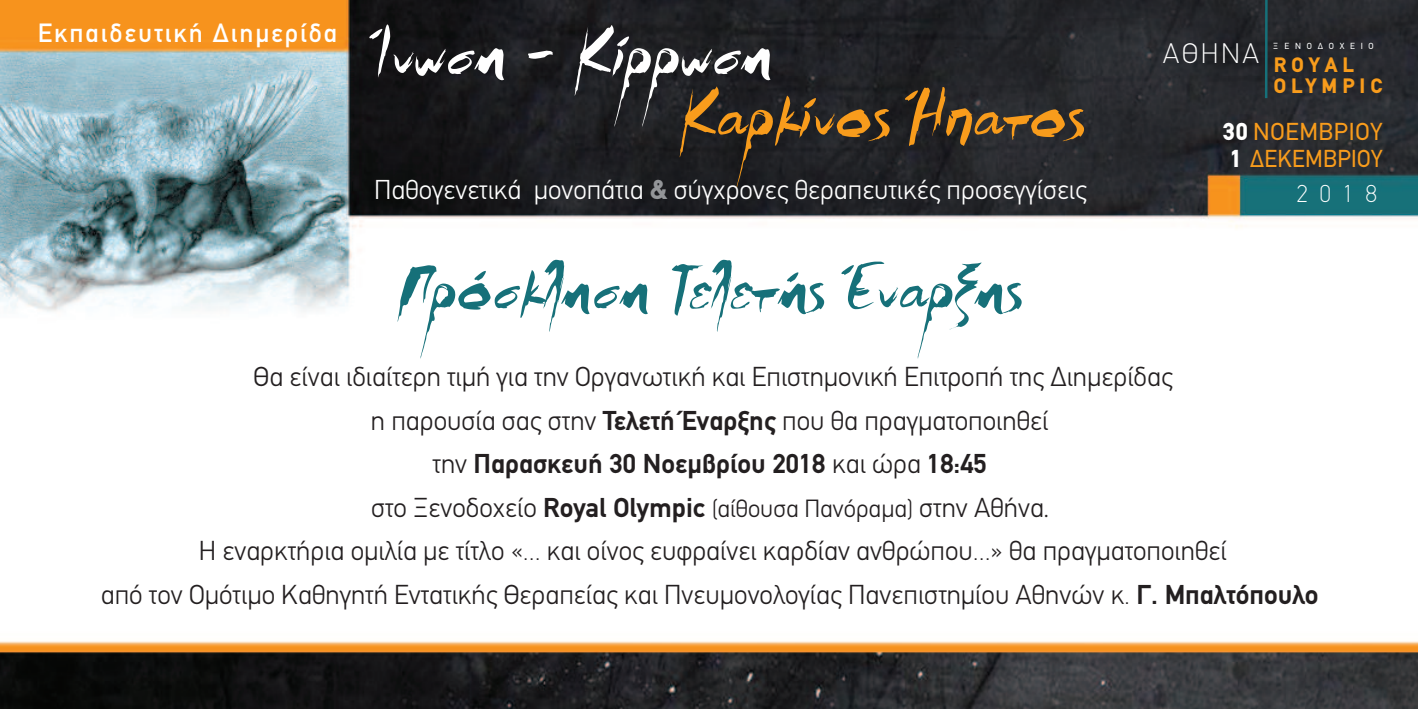
<style>
.page{position:relative;width:1418px;height:709px;background:#fff}
.page>*{position:absolute;margin:0;border:0;box-sizing:border-box;transform-origin:0 0}
.t1{font:83.75px "PF Manic Attack";letter-spacing:.01em;color:#f89c1c}
.t2{font:83.75px "PF Manic Attack";letter-spacing:.01em;color:#fff}
.t3{font:80px "PF Manic Attack";letter-spacing:.01em;color:#167079}
.t4{font:100 28.25px "PF Din Text";letter-spacing:.09em;color:#fff}
.t5{font:300 27.5px/43.5px "PF Din Text";color:#231f20;text-align:center}
.t6{font:300 27.5px "PF Din Text";color:#fff}
.t7{font:500 26.5px "PF Din Text";letter-spacing:.07em;color:#fff}
.t8{font:24.5px/27px "PF Din Text";letter-spacing:.015em;color:#f89c1c}
.t9{font:100 24.5px "PF Din Text";color:#fff}
.t10{font:900 21px/21.2px "PF Din Text";letter-spacing:.245em;color:#f89c1c}
.t11{font:8.75px "PF Din Text";letter-spacing:.65em;color:#fff}
.s1{font-weight:900;color:#939598}
.s2{font-weight:900;color:#fff}
.s3{font-weight:700}
.s4{font-size:25px}
.s5{font-family:"PF Garamond Classic";font-weight:400}
</style>
<div class="page">
<img style="left:0;top:0;width:1417px;height:709px">
<hr style="left:1264px;top:0;width:3px;height:98px;background:#167079">
<p class="t7" style="left:38px;top:18px;width:301px">Εκπαιδευτική Διημερίδα</p>
<h1 class="t2" style="left:374px;top:-5px;width:399px">Ίνωση - Κίρρωση</h1>
<h1 class="t1" style="left:680px;top:57px;width:406px">Καρκίνος Ήπατος</h1>
<p class="t6" style="left:374px;top:173px;width:714px">Παθογενετικά μονοπάτια <span class="s1">&amp;</span> σύγχρονες θεραπευτικές προσεγγίσεις</p>
<h2 class="t3" style="left:395px;top:233px;width:628px">Πρόσκληση Τελετής Έναρξης</h2>
<p class="t4" style="left:1162px;top:36px;width:98px">ΑΘΗΝΑ</p>
<p class="t11" style="left:1273px;top:41px;width:102px">ΞΕΝΟΔΟΧΕΙΟ</p>
<p class="t10" style="left:1273px;top:54px;width:110px">ROYAL<br>OLYMPIC</p>
<p class="t8" style="left:1222px;top:118px;width:161px"><span class="s2">30</span> NΟΕΜΒΡΙΟΥ<br><span class="s2">1</span> ΔΕΚΕΜΒΡΙΟΥ</p>
<p class="t9" style="left:1296px;top:179px;width:82px">2018</p>
<p class="t5" style="left:101px;top:355px;width:1219px">Θα είναι ιδιαίτερη τιμή για την Οργανωτική και Επιστημονική Επιτροπή της Διημερίδας<br>η παρουσία σας στην <span class="s3">Τελετή Έναρξης</span> που θα πραγματοποιηθεί<br>την <span class="s3">Παρασκευή 30 Νοεμβρίου 2018</span> και ώρα <span class="s3">18:45<br></span>στο Ξενοδοχείο <span class="s3">Royal Olympic</span> <span class="s4">(αίθουσα Πανόραμα)</span> στην Αθήνα<span class="s5">.<br></span>H εναρκτήρια ομιλία με τίτλο «... και οίνος ευφραίνει καρδίαν ανθρώπου...» θα πραγματοποιηθεί<br>από τον Ομότιμο Καθηγητή Εντατικής Θεραπείας και Πνευμονολογίας Πανεπιστημίου Αθηνών κ. <span class="s3">Γ. Μπαλτόπουλο</span></p>
</div>
